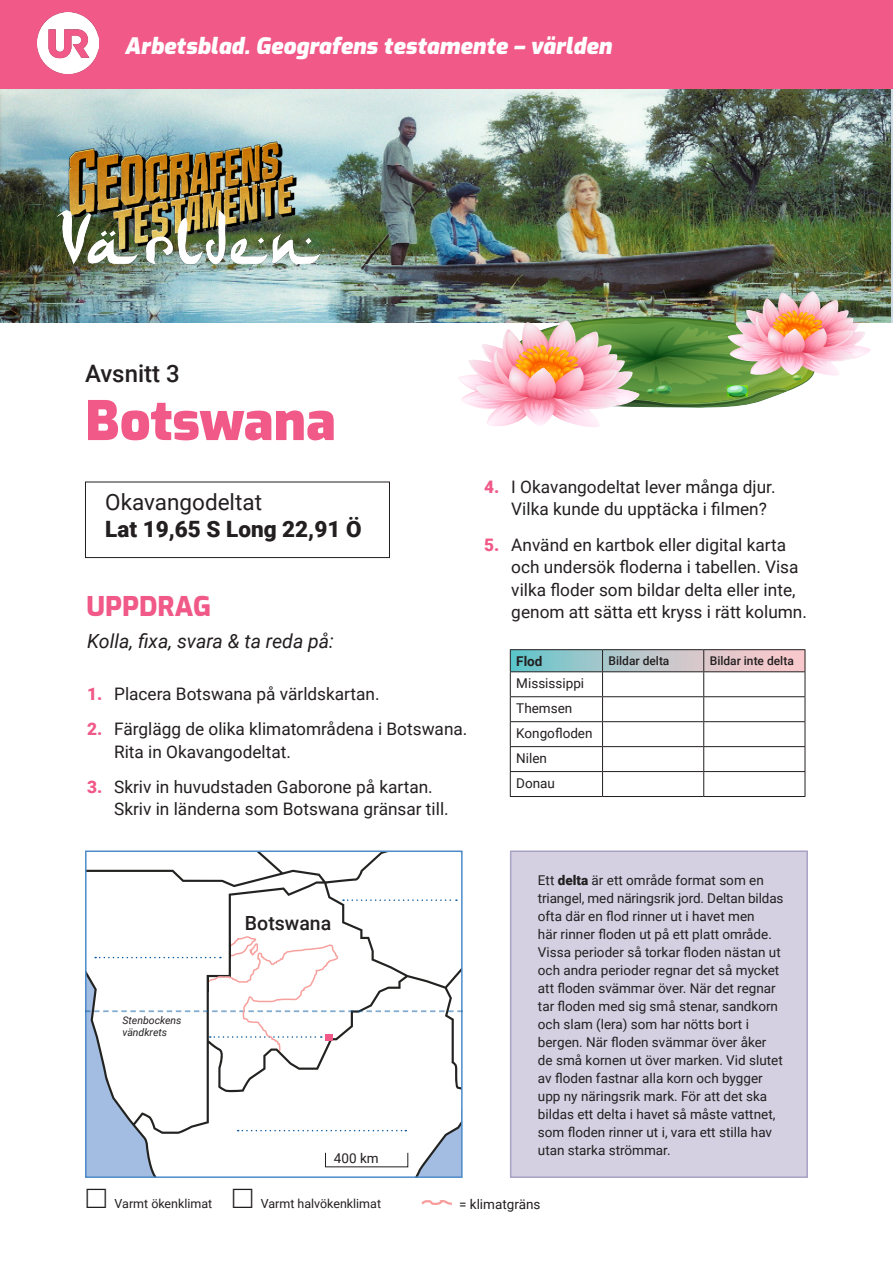
<style>
.page{position:relative;width:893px;height:1263px;background:#fff}
.page>*{position:absolute;margin:0;border:0;box-sizing:border-box;transform-origin:0 0}
.Rubrik{font:900 54px "Exo";color:#f05988}
.Rubrik_2{font:800 27px "Exo";color:#f05988}
.Person{font:500 24px "Roboto";color:#231f20}
.t1{font:italic 900 22.5px "Exo";color:#fff}
.Tabell{font:900 22.5px "Roboto";color:#231f20}
.Tabell-2{font:22.5px "Roboto";color:#231f20}
.Kolla{font:italic 19.5px "Roboto";color:#231f20}
.Bröd{font:500 19.5px "Roboto";color:#231f20}
.t2{font:17.25px/22.5px "Roboto";color:#231f20}
.Bröd-2{font:13.5px/18px "Roboto";color:#231f20}
.Fakta{font:13.5px "Roboto";color:#231f20}
.Bröd-3{font:700 13.5px "Roboto";color:#231f20}
.Avsnitt{font:12.45px "Roboto";color:#231f20}
.Bröd-4{font:500 12px "Roboto";color:#231f20}
.Avsnitt-2{font:italic 10.5px "Roboto";color:#231f20}
.s1{font-weight:900;color:#f05988}
.s2{font-weight:900}
</style>
<div class="page">
<img style="left:0;top:89px;width:890px;height:234px">
<div style="left:85px;top:482px;width:305px;height:76px;border:1px solid #231f20"></div>
<img style="left:458px;top:291px;width:413px;height:136px">
<hr style="left:510px;top:649px;width:93px;height:1px;background:#231f20">
<hr style="left:603px;top:649px;width:101px;height:1px;background:#231f20">
<hr style="left:704px;top:649px;width:101px;height:1px;background:#231f20">
<svg style="left:510px;top:650px;width:296px;height:146px"></svg>
<hr style="left:510px;top:796px;width:93px;height:1px;background:#231f20">
<hr style="left:603px;top:796px;width:101px;height:1px;background:#231f20">
<hr style="left:704px;top:796px;width:101px;height:1px;background:#231f20">
<div style="left:510px;top:850px;width:298px;height:328px;background:#d4d0e2;border:2px solid #a8a1c4"></div>
<svg style="left:88px;top:1092px;width:372px;height:83px"></svg>
<svg style="left:238px;top:1130px;width:168px;height:1px"></svg>
<img style="left:55px;top:138px;width:266px;height:130px">
<svg style="left:421px;top:1200px;width:31px;height:5px"></svg>
<svg style="left:85px;top:851px;width:378px;height:241px"></svg>
<div style="left:0;top:0;width:893px;height:89px;background:#f05988"></div>
<img style="left:38px;top:13px;width:61px;height:61px">
<h3 class="t1" style="left:125px;top:29px;width:489px">Arbetsblad. Geografens testamente – världen</h3>
<p class="Person" style="left:85px;top:356px;width:96px">Avsnitt 3</p>
<p class="Rubrik" style="left:85px;top:381px;width:252px">Botswana</p>
<p class="Tabell-2" style="left:105px;top:486px;width:158px">Okavangodeltat</p>
<p class="Tabell" style="left:105px;top:513px;width:258px">Lat 19,65 S Long 22,91 Ö</p>
<p class="Rubrik_2" style="left:87px;top:586px;width:126px">UPPDRAG</p>
<p class="Kolla" style="left:87px;top:627px;width:248px">Kolla, fixa, svara &amp; ta reda på:</p>
<p class="t2" style="left:87px;top:682px;width:294px"><span class="s1">1.</span> Placera Botswana på världskartan.</p>
<p class="t2" style="left:114px;top:717px;width:355px;text-indent:-27px"><span class="s1">2.</span> Färglägg de olika klimatområdena i Botswana.<br>Rita in Okavangodeltat.</p>
<p class="t2" style="left:114px;top:775px;width:336px;text-indent:-27px"><span class="s1">3.</span> Skriv in huvudstaden Gaborone på kartan.<br>Skriv in länderna som Botswana gränsar till.</p>
<p class="t2" style="left:511px;top:475px;width:266px;text-indent:-27px"><span class="s1">4.</span> I Okavangodeltat lever många djur.<br>Vilka kunde du upptäcka i filmen?</p>
<p class="t2" style="left:511px;top:533px;width:297px;text-indent:-27px"><span class="s1">5.</span> Använd en kartbok eller digital karta och undersök floderna i tabellen. Visa vilka floder som bildar delta eller inte, genom att sätta ett kryss i rätt kolumn.</p>
<p class="Bröd-3" style="left:516px;top:651px;width:28px">Flod</p>
<p class="Bröd-4" style="left:609px;top:652px;width:62px">Bildar delta</p>
<p class="Bröd-4" style="left:710px;top:652px;width:86px">Bildar inte delta</p>
<p class="Bröd-2" style="left:516px;top:674px;width:69px">Mississippi</p>
<p class="Bröd-2" style="left:516px;top:698px;width:58px">Themsen</p>
<p class="Bröd-2" style="left:516px;top:723px;width:78px">Kongofloden</p>
<p class="Bröd-2" style="left:516px;top:748px;width:32px">Nilen</p>
<p class="Bröd-2" style="left:516px;top:773px;width:40px">Donau</p>
<p class="Avsnitt-2" style="left:122px;top:1012px;width:61px">Stenbockens</p>
<p class="Avsnitt-2" style="left:122px;top:1024px;width:46px">vändkrets</p>
<p class="Bröd" style="left:245px;top:909px;width:88px">Botswana</p>
<p class="Bröd-2" style="left:334px;top:1149px;width:46px">400 km</p>
<p class="Bröd-2" style="left:538px;top:871px;width:247px">Ett <span class="s2">delta</span> är ett område format som en triangel, med näringsrik jord. Deltan bildas ofta där en flod rinner ut i havet men<br>här rinner floden ut på ett platt område.<br>Vissa perioder så torkar floden nästan ut och andra perioder regnar det så mycket att floden svämmar över. När det regnar tar floden med sig små stenar, sandkorn och slam (lera) som har nötts bort i bergen. När floden svämmar över åker de små kornen ut över marken. Vid slutet av floden fastnar alla korn och bygger upp ny näringsrik mark. För att det ska bildas ett delta i havet så måste vattnet, som floden rinner ut i, vara ett stilla hav utan starka strömmar.</p>
<p class="Avsnitt" style="left:115px;top:1195px;width:99px">Varmt ökenklimat</p>
<p class="Avsnitt" style="left:261px;top:1195px;width:122px">Varmt halvökenklimat</p>
<p class="Fakta" style="left:459px;top:1194px;width:83px">= klimatgräns</p>
</div>
